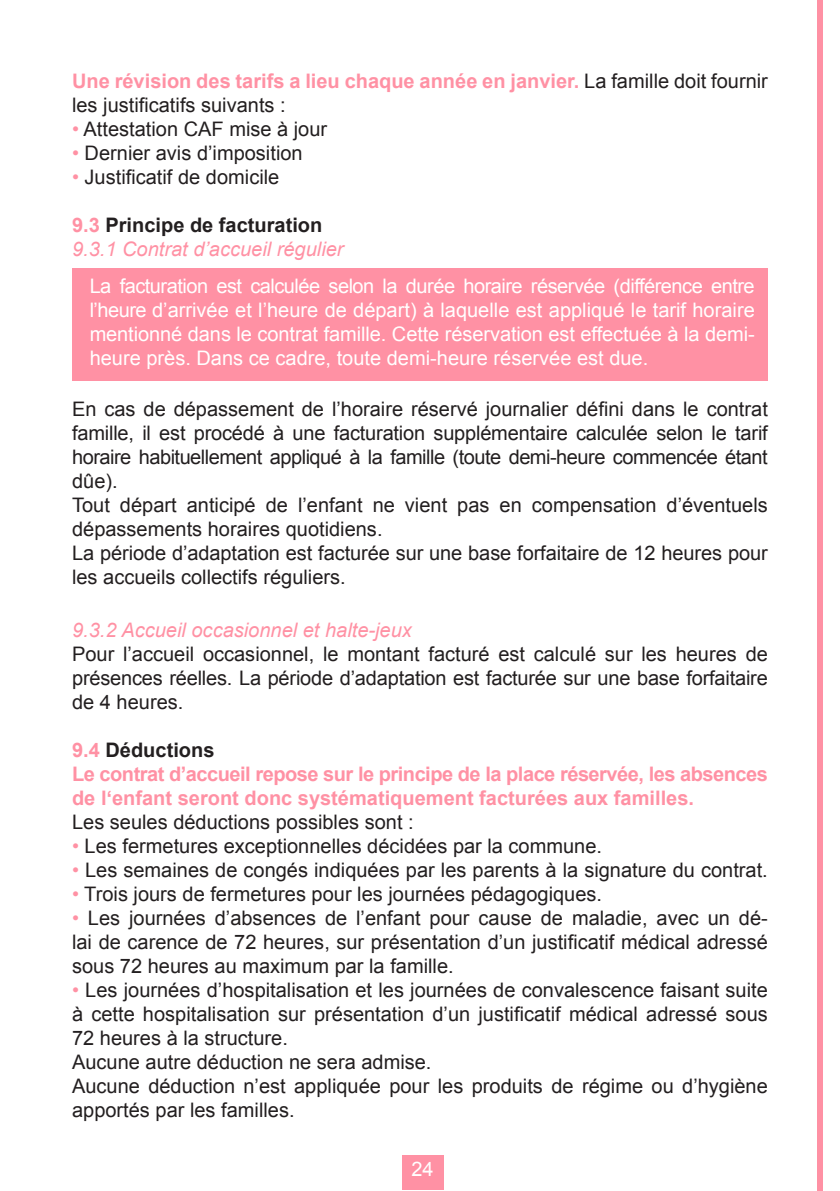
<style>
.page{position:relative;width:840px;height:1191px;background:#fff}
.page>*{position:absolute;margin:0;border:0;box-sizing:border-box;transform-origin:0 0}
.t1{font:20px/24px "Arial";color:#231f20}
.t2{font:20px/24px "Arial";letter-spacing:-.005em;color:#fff}
.t3{font:700 20px "Arial";color:#ff91a4}
.t4{font:20px "Arial";letter-spacing:-.025em;color:#231f20}
.t5{font:20px "Arial";letter-spacing:-.025em;color:#fff}
.t6{font:700 20px "Arial";letter-spacing:-.025em;color:#ff91a4}
.t7{font:italic 20px "Arial";color:#ff91a4}
.t8{font:700 20px "Arial";color:#231f20}
.s1{font-weight:400;color:#231f20}
.s2{color:#ff91a4}
</style>
<div class="page">
<div style="left:401px;top:1155px;width:42px;height:34px;background:#ff91a4"></div>
<div style="left:72px;top:268px;width:695px;height:112px;background:#ff91a4"></div>
<div style="left:816px;top:1px;width:6px;height:1190px;background:#ff91a4"></div>
<p class="t3" style="left:72px;top:68px;width:697px">Une révision des tarifs a lieu chaque année en janvier. <span class="s1">La famille doit fournir</span></p>
<p class="t1" style="left:72px;top:93px;width:215px">les justificatifs suivants :</p>
<p class="t1" style="left:72px;top:117px;width:256px"><span class="s2">•</span> Attestation CAF mise à jour</p>
<p class="t1" style="left:72px;top:141px;width:232px"><span class="s2">•</span> Dernier avis d’imposition</p>
<p class="t1" style="left:72px;top:165px;width:209px"><span class="s2">•</span> Justificatif de domicile</p>
<p class="t8" style="left:72px;top:212px;width:252px"><span class="s2">9.3</span> Principe de facturation</p>
<p class="t7" style="left:72px;top:236px;width:273px">9.3.1 Contrat d’accueil régulier</p>
<p class="t5" style="left:90px;top:273px;width:666px">La facturation est calculée selon la durée horaire réservée (différence entre</p>
<p class="t2" style="left:90px;top:298px;width:666px">l’heure d’arrivée et l’heure de départ) à laquelle est appliqué le tarif horaire mentionné dans le contrat famille. Cette réservation est effectuée à la demi-</p>
<p class="t2" style="left:90px;top:346px;width:560px">heure près. Dans ce cadre, toute demi-heure réservée est due.</p>
<p class="t1" style="left:72px;top:397px;width:697px">En cas de dépassement de l’horaire réservé journalier défini dans le contrat famille, il est procédé à une facturation supplémentaire calculée selon le tarif</p>
<p class="t4" style="left:72px;top:444px;width:696px">horaire habituellement appliqué à la famille (toute demi-heure commencée étant</p>
<p class="t1" style="left:72px;top:469px;width:47px">dûe).</p>
<p class="t1" style="left:72px;top:493px;width:696px">Tout départ anticipé de l’enfant ne vient pas en compensation d’éventuels</p>
<p class="t1" style="left:72px;top:517px;width:312px">dépassements horaires quotidiens.</p>
<p class="t1" style="left:72px;top:541px;width:697px">La période d’adaptation est facturée sur une base forfaitaire de 12 heures pour</p>
<p class="t1" style="left:72px;top:565px;width:275px">les accueils collectifs réguliers.</p>
<p class="t7" style="left:72px;top:616px;width:341px">9.3.2 Accueil occasionnel et halte-jeux</p>
<p class="t1" style="left:72px;top:641px;width:697px">Pour l’accueil occasionnel, le montant facturé est calculé sur les heures de présences réelles. La période d’adaptation est facturée sur une base forfaitaire</p>
<p class="t1" style="left:72px;top:689px;width:113px">de 4 heures.</p>
<p class="t8" style="left:72px;top:736px;width:144px"><span class="s2">9.4</span> Déductions</p>
<p class="t6" style="left:72px;top:760px;width:697px">Le contrat d’accueil repose sur le principe de la place réservée, les absences</p>
<p class="t3" style="left:72px;top:784px;width:623px">de l‘enfant seront donc systématiquement facturées aux familles.</p>
<p class="t1" style="left:72px;top:809px;width:343px">Les seules déductions possibles sont :</p>
<p class="t1" style="left:72px;top:833px;width:531px"><span class="s2">•</span> Les fermetures exceptionnelles décidées par la commune.</p>
<p class="t1" style="left:72px;top:857px;width:697px"><span class="s2">•</span> Les semaines de congés indiquées par les parents à la signature du contrat.</p>
<p class="t1" style="left:72px;top:881px;width:531px"><span class="s2">•</span> Trois jours de fermetures pour les journées pédagogiques.</p>
<p class="t1" style="left:72px;top:905px;width:697px"><span class="s2">•</span> Les journées d’absences de l’enfant pour cause de maladie, avec un dé&shy;lai de carence de 72 heures, sur présentation d’un justificatif médical adressé</p>
<p class="t1" style="left:72px;top:953px;width:383px">sous 72 heures au maximum par la famille.</p>
<p class="t1" style="left:72px;top:977px;width:697px"><span class="s2">•</span> Les journées d’hospitalisation et les journées de convalescence faisant suite à cette hospitalisation sur présentation d’un justificatif médical adressé sous</p>
<p class="t1" style="left:72px;top:1025px;width:217px">72 heures à la structure.</p>
<p class="t1" style="left:72px;top:1049px;width:361px">Aucune autre déduction ne sera admise.</p>
<p class="t1" style="left:72px;top:1073px;width:697px">Aucune déduction n’est appliquée pour les produits de régime ou d’hygiène</p>
<p class="t1" style="left:72px;top:1097px;width:224px">apportés par les familles.</p>
<p class="t2" style="left:411px;top:1157px;width:24px">24</p>
</div>
